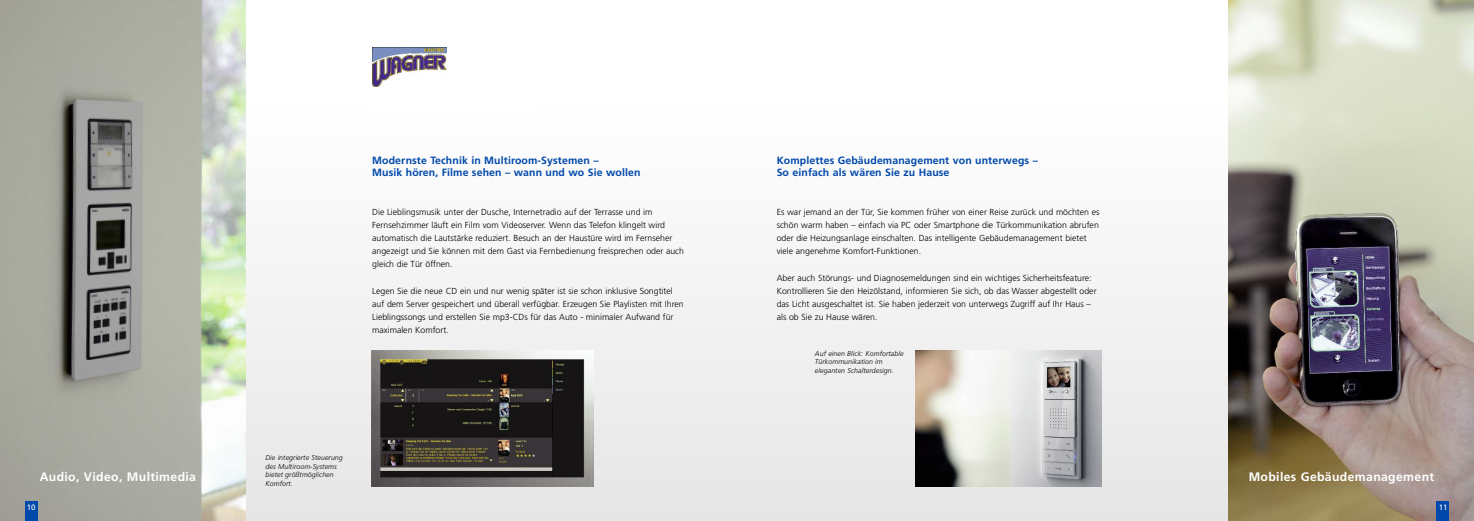
<style>
.page{position:relative;width:1474px;height:521px;background:#fff}
.page>*{position:absolute;margin:0;border:0;box-sizing:border-box;transform-origin:0 0}
.t1{font:700 12.25px "Frutiger";letter-spacing:.03em;color:#fff}
.t2{font:700 10.5px/12.2px "Frutiger";letter-spacing:.01em;color:#0048aa}
.t3{font:300 8.75px/13.1px "Frutiger";color:#000}
.t4{font:7.88px "Frutiger";color:#fff}
.t5{font:italic 300 7px/8.8px "Frutiger";letter-spacing:.01em;color:#000}
</style>
<div class="page">
<div style="left:0;top:99px;width:737px;height:422px;background:linear-gradient(to bottom,#fff,#e6e6e6)"></div>
<div style="left:737px;top:99px;width:736px;height:422px;background:linear-gradient(to bottom,#fff,#e6e6e6)"></div>
<img style="left:0;top:0;width:246px;height:521px">
<img style="left:1228px;top:0;width:245px;height:521px">
<div style="left:1436px;top:501px;width:13px;height:20px;background:#0048aa"></div>
<div style="left:25px;top:501px;width:12px;height:20px;background:#0048aa"></div>
<div style="left:365px;top:37px;width:173px;height:73px;background:#fff"></div>
<img style="left:372px;top:47px;width:75px;height:40px">
<img style="left:372px;top:350px;width:221px;height:136px">
<img style="left:915px;top:350px;width:186px;height:137px">
<p class="t2" style="left:372px;top:155px;width:270px">Modernste Technik in Multiroom-Systemen –<br>Musik hören, Filme sehen – wann und wo Sie wollen</p>
<p class="t3" style="left:372px;top:206px;width:313px">Die Lieblingsmusik unter der Dusche, Internetradio auf der Terrasse und im Fernsehzimmer läuft ein Film vom Videoserver. Wenn das Telefon klingelt wird automatisch die Lautstärke reduziert. Besuch an der Haustüre wird im Fernseher angezeigt und Sie können mit dem Gast via Fernbedienung freisprechen oder auch gleich die Tür öffnen.</p>
<p class="t3" style="left:372px;top:285px;width:313px">Legen Sie die neue CD ein und nur wenig später ist sie schon inklusive Songtitel auf dem Server gespeichert und überall verfügbar. Erzeugen Sie Playlisten mit Ihren Lieblingssongs und erstellen Sie mp3-CDs für das Auto - minimaler Aufwand für maximalen Komfort.</p>
<p class="t2" style="left:776px;top:155px;width:263px">Komplettes Gebäudemanagement von unterwegs –<br>So einfach als wären Sie zu Hause</p>
<p class="t3" style="left:776px;top:206px;width:324px">Es war jemand an der Tür, Sie kommen früher von einer Reise zurück und möchten es schön warm haben – einfach via PC oder Smartphone die Türkommunikation abrufen oder die Heizungsanlage einschalten. Das intelligente Gebäudemanagement bietet viele angenehme Komfort-Funktionen.</p>
<p class="t3" style="left:776px;top:272px;width:321px">Aber auch Störungs- und Diagnosemeldungen sind ein wichtiges Sicherheitsfeature:<br>Kontrollieren Sie den Heizölstand, informieren Sie sich, ob das Wasser abgestellt oder das Licht ausgeschaltet ist. Sie haben jederzeit von unterwegs Zugriff auf Ihr Haus – als ob Sie zu Hause wären.</p>
<p class="t5" style="left:815px;top:349px;width:90px">Auf einen Blick: Komfortable<br>Türkommunikation im eleganten Schalterdesign.</p>
<p class="t5" style="left:265px;top:453px;width:79px">Die integrierte Steuerung des Multiroom-Systems bietet größtmöglichen<br>Komfort.</p>
<h1 class="t1" style="left:40px;top:471px;width:158px">Audio, Video, Multimedia</h1>
<h1 class="t1" style="left:1248px;top:471px;width:187px">Mobiles Gebäudemanagement</h1>
<p class="t4" style="left:27px;top:504px;width:10px">10</p>
<p class="t4" style="left:1438px;top:504px;width:10px">11</p>
</div>
